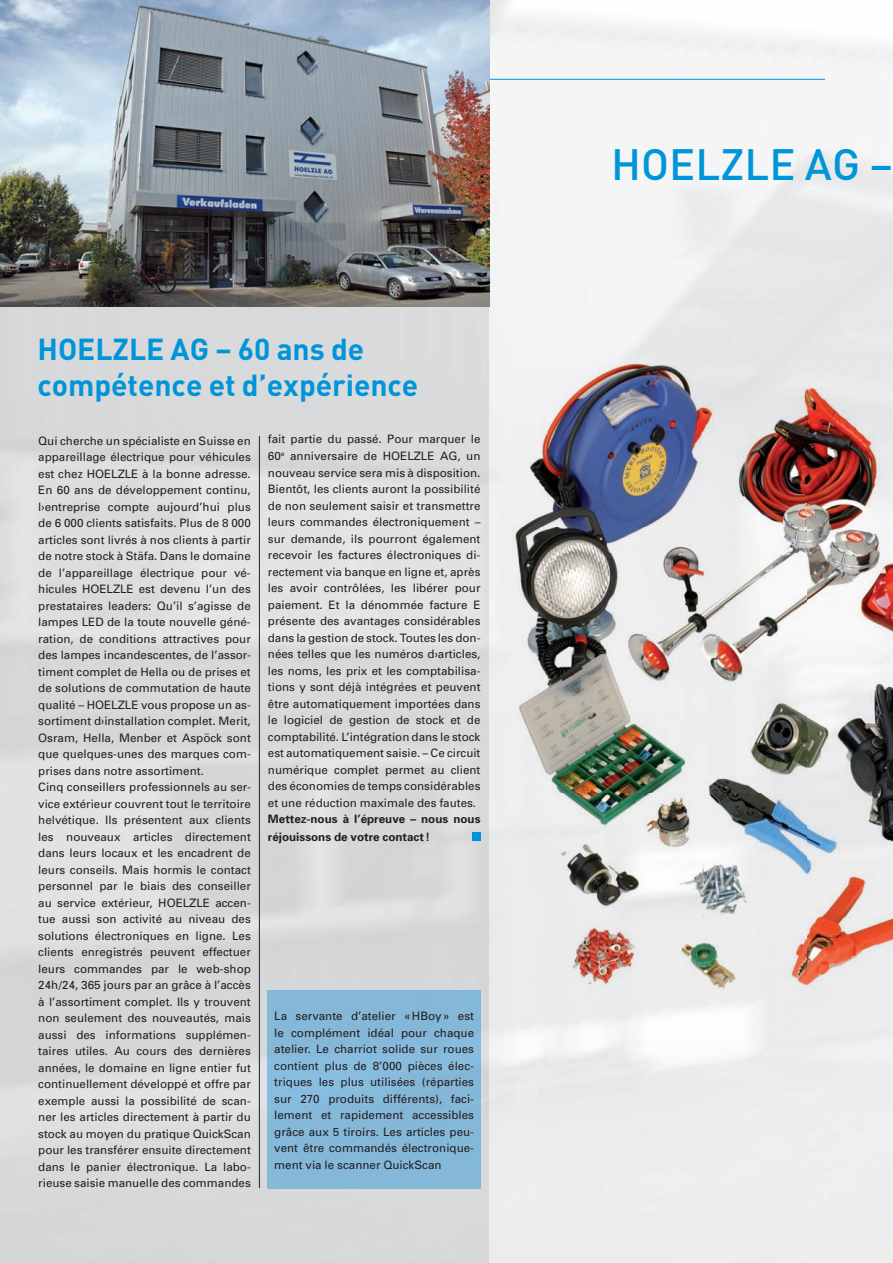
<style>
.page{position:relative;width:893px;height:1263px;background:#fff}
.page>*{position:absolute;margin:0;border:0;box-sizing:border-box;transform-origin:0 0}
.t1{font:500 43.35px "DIN";color:#0095d9}
.t2{font:700 30px/36px "DIN";color:#0095d9}
.t3{font:11.7px/16.5px "Univers";color:#231f20;text-align:justify}
.t4{font:700 11.7px/18px "Univers";color:#231f20}
</style>
<div class="page">
<img style="left:489px;top:0;width:404px;height:147px">
<img style="left:489px;top:147px;width:404px;height:162px">
<hr style="left:38px;top:79px;width:787px;height:1px;background:#0095d9">
<img style="left:0;top:306px;width:489px;height:700px">
<img style="left:0;top:1006px;width:288px;height:257px">
<div style="left:440px;top:1006px;width:49px;height:257px;background:#d8d9db"></div>
<img style="left:507px;top:260px;width:386px;height:747px">
<img style="left:0;top:0;width:489px;height:306px">
<div style="left:472px;top:832px;width:8px;height:9px;background:#0095d9"></div>
<div style="left:268px;top:990px;width:212px;height:198px;background:#84b8d9"></div>
<hr style="left:259px;top:436px;width:1px;height:752px;background:#231f20">
<h2 class="t2" style="left:37px;top:330px;width:382px">HOELZLE AG – 60 ans de compétence et d’expérience</h2>
<p class="t3" style="left:38px;top:432px;width:214px;text-align:left">Qui cherche un spécialiste en Suisse en appareillage électrique pour véhicules est chez HOELZLE à la bonne adresse.<br>En 60 ans de développement continu, l›entreprise compte aujourd’hui plus de 6 000 clients satisfaits. Plus de 8 000 articles sont livrés à nos clients à partir de notre stock à Stäfa. Dans le domaine de l’appareillage électrique pour vé&shy;hicules HOELZLE est devenu l’un des prestataires leaders: Qu’il s’agisse de lampes LED de la toute nouvelle géné&shy;ration, de conditions attractives pour des lampes incandescentes, de l’assor&shy;timent complet de Hella ou de prises et de solutions de commutation de haute qualité – HOELZLE vous propose un as&shy;sortiment d›installation complet. Merit, Osram, Hella, Menber et Aspöck sont que quelques-unes des marques com&shy;prises dans notre assortiment.<br>Cinq conseillers professionnels au ser&shy;vice extérieur couvrent tout le territoire helvétique. Ils présentent aux clients les nouveaux articles directement dans leurs locaux et les encadrent de leurs conseils. Mais hormis le contact personnel par le biais des conseiller au service extérieur, HOELZLE accen&shy;tue aussi son activité au niveau des solutions électroniques en ligne. Les clients enregistrés peuvent effectuer leurs commandes par le web-shop 24h/24, 365 jours par an grâce à l’accès à l’assortiment complet. Ils y trouvent non seulement des nouveautés, mais aussi des informations supplémen&shy;taires utiles. Au cours des dernières années, le domaine en ligne entier fut continuellement développé et offre par exemple aussi la possibilité de scan&shy;ner les articles directement à partir du stock au moyen du pratique QuickScan pour les transférer ensuite directement dans le panier électronique. La labo&shy;rieuse saisie manuelle des commandes</p>
<p class="t3" style="left:268px;top:431px;width:214px">fait partie du passé. Pour marquer le 60<sup>e</sup> anniversaire de HOELZLE AG, un nouveau service sera mis à disposition.<br>Bientôt, les clients auront la possibilité de non seulement saisir et transmettre leurs commandes électroniquement – sur demande, ils pourront également recevoir les factures électroniques di&shy;rectement via banque en ligne et, après les avoir contrôlées, les libérer pour paiement. Et la dénommée facture E présente des avantages considérables dans la gestion de stock. Toutes les don&shy;nées telles que les numéros d›articles, les noms, les prix et les comptabilisa&shy;tions y sont déjà intégrées et peuvent être automatiquement importées dans le logiciel de gestion de stock et de comptabilité. L’intégration dans le stock est automatiquement saisie. – Ce circuit numérique complet permet au client des économies de temps considérables et une réduction maximale des fautes.</p>
<p class="t4" style="left:268px;top:809px;width:214px">Mettez-nous à l’épreuve – nous nous réjouissons de votre contact !</p>
<p class="t3" style="left:274px;top:1008px;width:201px">La servante d’atelier « HBoy » est le complément idéal pour chaque atelier. Le charriot solide sur roues contient plus de 8’000 pièces élec&shy;triques les plus utilisées (réparties sur 270 produits différents), faci&shy;lement et rapidement accessibles grâce aux 5 tiroirs. Les articles peu&shy;vent être commandés électronique&shy;ment via le scanner QuickScan</p>
<h1 class="t1" style="left:611px;top:136px;width:283px">HOELZLE AG –</h1>
</div>
